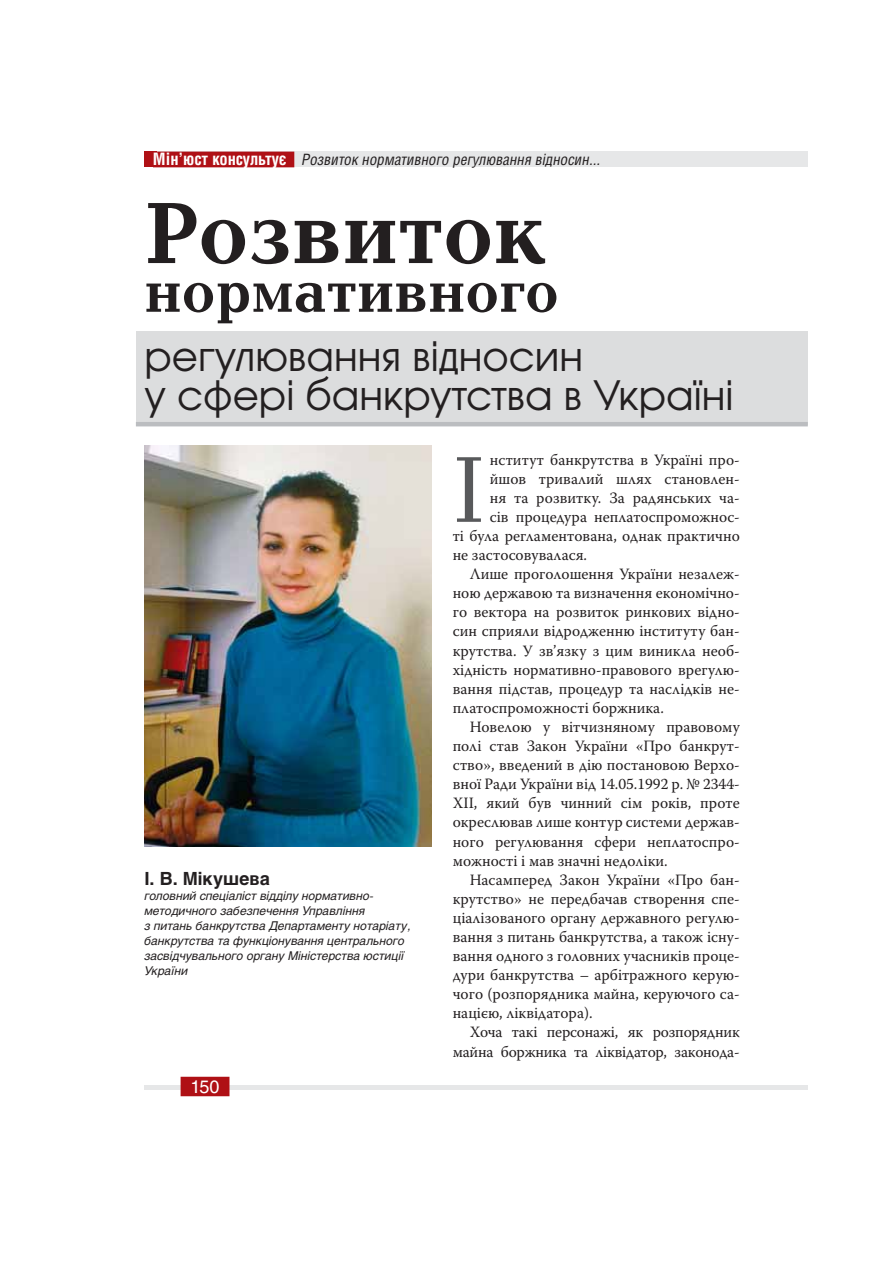
<style>
.page{position:relative;width:893px;height:1263px;background:#fff}
.page>*{position:absolute;margin:0;border:0;box-sizing:border-box;transform-origin:0 0}
.t1{font:96.6px "Baltica C";color:#58595b}
.t2{font:700 89.7px "Baltica C";color:#231f20}
.t3{font:700 60px "Baltica C";color:#231f20}
.t4{font:40.35px/39px "AG Avalanche C";color:#231f20}
.t5{font:700 18px "Helios C";color:#231f20}
.t6{font:18px "AG Letterica C";color:#fff}
.t7{font:15.75px "Warnock Pro";color:#231f20}
.t8{font:italic 15px "AG Letterica Condensed C";color:#231f20}
.t9{font:italic 12px/15px "Helios C";color:#231f20}
.s1{font-weight:700;font-style:normal;font-size:16.5px;color:#fff}
</style>
<div class="page">
<div style="left:144px;top:152px;width:664px;height:15px;background:#e6e7e8"></div>
<div style="left:144px;top:152px;width:13px;height:15px;background:#af1015"></div>
<hr style="left:144px;top:1086px;width:664px;height:4px;background:#e6e7e8">
<div style="left:181px;top:1077px;width:48px;height:19px;background:#af1015"></div>
<div style="left:153px;top:152px;width:141px;height:15px;background:#af1015"></div>
<div style="left:136px;top:331px;width:672px;height:93px;background:#dcddde"></div>
<hr style="left:136px;top:422px;width:672px;height:4px;background:#bbbdc0">
<img style="left:144px;top:445px;width:287px;height:402px">
<p class="t8" style="left:153px;top:151px;width:449px"><span class="s1">Мін’юст консультує</span> Розвиток нормативного регулювання відносин...</p>
<h2 class="t2" style="left:144px;top:185px;width:404px">Розвиток</h2>
<h3 class="t3" style="left:144px;top:260px;width:416px">нормативного</h3>
<h3 class="t4" style="left:144px;top:336px;width:591px">регулювання відносин<br>у сфері банкрутства в Україні</h3>
<p class="t5" style="left:144px;top:868px;width:127px">І. В. Мікушева</p>
<p class="t9" style="left:144px;top:888px;width:268px">головний спеціаліст відділу нормативно&shy;методичного забезпечення Управління<br>з питань банкрутства Департаменту нотаріату, банкрутства та функціонування центрального засвідчувального органу Міністерства юстиції України</p>
<p class="t6" style="left:191px;top:1076px;width:30px">150</p>
<h1 class="t1" style="left:453px;top:439px;width:33px">І</h1>
<p class="t7" style="left:490px;top:453px;width:251px">нститут банкрутства в Україні про-</p>
<p class="t7" style="left:490px;top:472px;width:251px">йшов тривалий шлях становлен-</p>
<p class="t7" style="left:490px;top:491px;width:251px">ня та розвитку. За радянських ча-</p>
<p class="t7" style="left:490px;top:511px;width:251px">сів процедура неплатоспроможнос-</p>
<p class="t7" style="left:453px;top:530px;width:288px">ті була регламентована, однак практично</p>
<p class="t7" style="left:453px;top:549px;width:136px">не застосовувалася.</p>
<p class="t7" style="left:470px;top:568px;width:271px">Лише проголошення України незалеж-</p>
<p class="t7" style="left:453px;top:587px;width:288px">ною державою та визначення економічно-</p>
<p class="t7" style="left:453px;top:606px;width:288px">го вектора на розвиток ринкових відно-</p>
<p class="t7" style="left:453px;top:625px;width:288px">син сприяли відродженню інституту бан-</p>
<p class="t7" style="left:453px;top:644px;width:289px">крутства. У зв’язку з цим виникла необ-</p>
<p class="t7" style="left:453px;top:663px;width:289px">хідність нормативно-правового врегулю-</p>
<p class="t7" style="left:453px;top:682px;width:288px">вання підстав, процедур та наслідків не-</p>
<p class="t7" style="left:453px;top:702px;width:213px">платоспроможності боржника.</p>
<p class="t7" style="left:470px;top:721px;width:272px">Новелою у вітчизняному правовому</p>
<p class="t7" style="left:453px;top:740px;width:289px">полі став Закон України «Про банкрут-</p>
<p class="t7" style="left:453px;top:759px;width:288px">ство», введений в дію постановою Верхо-</p>
<p class="t7" style="left:453px;top:778px;width:288px">вної Ради України від 14.05.1992 р. № 2344-</p>
<p class="t7" style="left:453px;top:797px;width:288px">ХІІ, який був чинний сім років, проте</p>
<p class="t7" style="left:453px;top:816px;width:288px">окреслював лише контур системи держав-</p>
<p class="t7" style="left:453px;top:835px;width:288px">ного регулювання сфери неплатоспро-</p>
<p class="t7" style="left:453px;top:854px;width:216px">можності і мав значні недоліки.</p>
<p class="t7" style="left:470px;top:873px;width:271px">Насамперед Закон України «Про бан-</p>
<p class="t7" style="left:453px;top:893px;width:289px">крутство» не передбачав створення спе-</p>
<p class="t7" style="left:453px;top:912px;width:288px">ціалізованого органу державного регулю-</p>
<p class="t7" style="left:453px;top:931px;width:288px">вання з питань банкрутства, а також існу-</p>
<p class="t7" style="left:453px;top:950px;width:289px">вання одного з головних учасників проце-</p>
<p class="t7" style="left:453px;top:969px;width:289px">дури банкрутства – арбітражного керую-</p>
<p class="t7" style="left:453px;top:988px;width:289px">чого (розпорядника майна, керуючого са-</p>
<p class="t7" style="left:453px;top:1007px;width:141px">нацією, ліквідатора).</p>
<p class="t7" style="left:470px;top:1026px;width:272px">Хоча такі персонажі, як розпорядник</p>
<p class="t7" style="left:453px;top:1045px;width:288px">майна боржника та ліквідатор, законода-</p>
</div>
